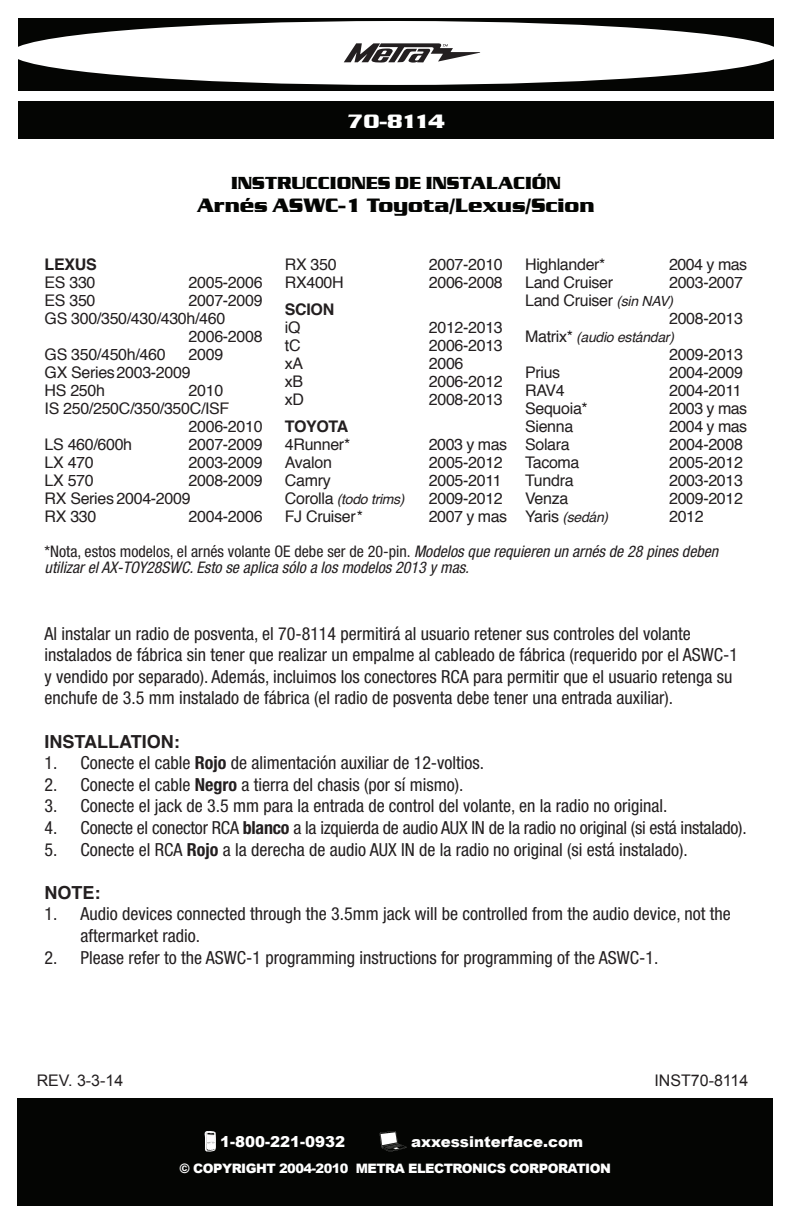
<style>
.page{position:relative;width:792px;height:1224px;background:#fff}
.page>*{position:absolute;margin:0;border:0;box-sizing:border-box;transform-origin:0 0}
.t1{font:700 20px "Serpentine D";color:#040503}
.t2{font:700 20px "Serpentine D";letter-spacing:-.085em;color:#fff}
.t3{font:condensed 18px/21.6px "Helvetica Neue";color:#231f20}
.t4{font:700 18px "Serpentine D";color:#040503}
.t5{font:700 18px "Helvetica";color:#231f20}
.t6{font:16px/18px "Helvetica";letter-spacing:-.02em;color:#231f20}
.t7{font:italic condensed 16px/16px "Helvetica Neue";color:#231f20}
.t8{font:16px "Arial";color:#231f20}
.t9{font:700 16px "Helvetica";letter-spacing:-.02em;color:#231f20}
.t10{font:900 15px "Arial";color:#fff}
.t11{font:italic 14px "Helvetica";letter-spacing:-.02em;color:#231f20}
.t12{font:900 13px "Arial";letter-spacing:-.04em;color:#fff}
.s1{font-style:normal;font-size:16px}
.s2{font-style:italic;font-size:14px}
.s3{font-style:normal}
.s4{font-weight:700}
</style>
<div class="page">
<div style="left:17px;top:1099px;width:756px;height:107px;background:#040503"></div>
<svg style="left:205px;top:1131px;width:10px;height:21px"></svg>
<svg style="left:380px;top:1131px;width:27px;height:21px"></svg>
<div style="left:18px;top:18px;width:756px;height:73px;background:#040503"></div>
<div style="left:18px;top:101px;width:756px;height:38px;background:#040503"></div>
<div style="left:11px;top:21px;width:770px;height:64px;background:#fff;border-radius:50%"></div>
<svg style="left:344px;top:43px;width:136px;height:20px"></svg>
<p class="t2" style="left:347px;top:110px;width:99px">70-8114</p>
<p class="t4" style="left:231px;top:173px;width:331px">INSTRUCCIONES DE INSTALACIÓN</p>
<p class="t1" style="left:197px;top:194px;width:399px">Arnés ASWC-1 Toyota/Lexus/Scion</p>
<p class="t9" style="left:45px;top:252px;width:54px">LEXUS</p>
<p class="t6" style="left:45px;top:274px;width:52px">ES 330</p>
<p class="t6" style="left:189px;top:274px;width:75px">2005-2006</p>
<p class="t6" style="left:45px;top:292px;width:52px">ES 350</p>
<p class="t6" style="left:189px;top:292px;width:75px">2007-2009</p>
<p class="t6" style="left:45px;top:310px;width:182px">GS 300/350/430/430h/460</p>
<p class="t6" style="left:189px;top:328px;width:75px">2006-2008</p>
<p class="t6" style="left:45px;top:346px;width:122px">GS 350/450h/460</p>
<p class="t6" style="left:45px;top:346px;width:180px;text-indent:144px">2009<br>GX Series 2003-2009<br>HS 250h</p>
<p class="t6" style="left:189px;top:382px;width:36px">2010</p>
<p class="t6" style="left:45px;top:400px;width:186px">IS 250/250C/350/350C/ISF</p>
<p class="t6" style="left:189px;top:418px;width:75px">2006-2010</p>
<p class="t6" style="left:45px;top:436px;width:89px">LS 460/600h</p>
<p class="t6" style="left:189px;top:436px;width:75px">2007-2009</p>
<p class="t6" style="left:45px;top:454px;width:51px">LX 470</p>
<p class="t6" style="left:189px;top:454px;width:75px">2003-2009</p>
<p class="t6" style="left:45px;top:472px;width:51px">LX 570</p>
<p class="t6" style="left:45px;top:472px;width:219px;text-indent:144px">2008-2009<br>RX Series 2004-2009<br>RX 330</p>
<p class="t6" style="left:189px;top:508px;width:75px">2004-2006</p>
<p class="t6" style="left:285px;top:256px;width:53px">RX 350</p>
<p class="t6" style="left:429px;top:256px;width:75px">2007-2010</p>
<p class="t6" style="left:285px;top:274px;width:60px">RX400H</p>
<p class="t6" style="left:429px;top:274px;width:75px">2006-2008</p>
<p class="t9" style="left:285px;top:297px;width:51px">SCION</p>
<p class="t6" style="left:285px;top:319px;width:17px">iQ</p>
<p class="t6" style="left:429px;top:319px;width:75px">2012-2013</p>
<p class="t6" style="left:285px;top:337px;width:17px">tC</p>
<p class="t6" style="left:429px;top:337px;width:75px">2006-2013</p>
<p class="t6" style="left:285px;top:355px;width:20px">xA</p>
<p class="t6" style="left:429px;top:355px;width:36px">2006</p>
<p class="t6" style="left:285px;top:373px;width:20px">xB</p>
<p class="t6" style="left:429px;top:373px;width:75px">2006-2012</p>
<p class="t6" style="left:285px;top:391px;width:21px">xD</p>
<p class="t6" style="left:429px;top:391px;width:75px">2008-2013</p>
<p class="t9" style="left:285px;top:414px;width:65px">TOYOTA</p>
<p class="t6" style="left:285px;top:436px;width:67px">4Runner*</p>
<p class="t6" style="left:429px;top:436px;width:80px">2003 y mas</p>
<p class="t6" style="left:285px;top:454px;width:49px">Avalon</p>
<p class="t6" style="left:429px;top:454px;width:75px">2005-2012</p>
<p class="t6" style="left:285px;top:472px;width:47px">Camry</p>
<p class="t6" style="left:429px;top:472px;width:74px">2005-2011</p>
<p class="t11" style="left:285px;top:489px;width:121px"><span class="s1">Corolla</span> (todo trims)</p>
<p class="t6" style="left:429px;top:490px;width:75px">2009-2012</p>
<p class="t6" style="left:285px;top:508px;width:80px">FJ Cruiser *</p>
<p class="t6" style="left:429px;top:508px;width:80px">2007 y mas</p>
<p class="t6" style="left:525px;top:256px;width:82px">Highlander*</p>
<p class="t6" style="left:669px;top:256px;width:80px">2004 y mas</p>
<p class="t6" style="left:525px;top:274px;width:90px">Land Cruiser</p>
<p class="t6" style="left:669px;top:274px;width:75px">2003-2007</p>
<p class="t6" style="left:525px;top:292px;width:149px">Land Cruiser <span class="s2">(sin NAV)</span></p>
<p class="t6" style="left:669px;top:310px;width:75px">2008-2013</p>
<p class="t11" style="left:525px;top:327px;width:150px"><span class="s1">Matrix*</span> (audio estándar)</p>
<p class="t6" style="left:669px;top:346px;width:75px">2009-2013</p>
<p class="t6" style="left:525px;top:364px;width:37px">Prius</p>
<p class="t6" style="left:669px;top:364px;width:75px">2004-2009</p>
<p class="t6" style="left:525px;top:382px;width:41px">RAV4</p>
<p class="t6" style="left:669px;top:382px;width:74px">2004-2011</p>
<p class="t6" style="left:525px;top:400px;width:64px">Sequoia*</p>
<p class="t6" style="left:669px;top:400px;width:80px">2003 y mas</p>
<p class="t6" style="left:525px;top:418px;width:50px">Sienna</p>
<p class="t6" style="left:669px;top:418px;width:80px">2004 y mas</p>
<p class="t6" style="left:525px;top:436px;width:46px">Solara</p>
<p class="t6" style="left:669px;top:436px;width:75px">2004-2008</p>
<p class="t6" style="left:525px;top:454px;width:56px">Tacoma</p>
<p class="t6" style="left:669px;top:454px;width:75px">2005-2012</p>
<p class="t6" style="left:525px;top:472px;width:50px">Tundra</p>
<p class="t6" style="left:669px;top:472px;width:75px">2003-2013</p>
<p class="t6" style="left:525px;top:490px;width:45px">Venza</p>
<p class="t6" style="left:669px;top:490px;width:75px">2009-2012</p>
<p class="t11" style="left:525px;top:507px;width:85px"><span class="s1">Yaris</span> (sedán)</p>
<p class="t6" style="left:669px;top:508px;width:36px">2012</p>
<p class="t7" style="left:45px;top:543px;width:675px"><span class="s3">*Nota, estos modelos, el arnés volante OE debe ser de 20-pin.</span> Modelos que requieren un arnés de 28 pines deben utilizar el AX-TOY28SWC. Esto se aplica sólo a los modelos 2013 y mas.</p>
<p class="t3" style="left:45px;top:622px;width:695px">Al instalar un radio de posventa, el 70-8114 permitirá al usuario retener sus controles del volante instalados de fábrica sin tener que realizar un empalme al cableado de fábrica (requerido por el ASWC-1 y vendido por separado). Además, incluimos los conectores RCA para permitir que el usuario retenga su enchufe de 3.5 mm instalado de fábrica (el radio de posventa debe tener una entrada auxiliar).</p>
<p class="t5" style="left:45px;top:727px;width:137px">INSTALLATION:</p>
<p class="t3" style="left:45px;top:752px;width:441px">1. Conecte el cable <span class="s4">Rojo</span> de alimentación auxiliar de 12-voltios.</p>
<p class="t3" style="left:45px;top:773px;width:420px">2. Conecte el cable <span class="s4">Negro</span> a tierra del chasis (por sí mismo).</p>
<p class="t3" style="left:45px;top:795px;width:624px">3. Conecte el jack de 3.5 mm para la entrada de control del volante, en la radio no original.</p>
<p class="t3" style="left:45px;top:817px;width:704px">4. Conecte el conector RCA <span class="s4">blanco</span> a la izquierda de audio AUX IN de la radio no original (si está instalado).</p>
<p class="t3" style="left:45px;top:838px;width:645px">5. Conecte el RCA <span class="s4">Rojo</span> a la derecha de audio AUX IN de la radio no original (si está instalado).</p>
<p class="t5" style="left:45px;top:878px;width:57px">NOTE:</p>
<p class="t3" style="left:81px;top:903px;width:652px;text-indent:-36px">1. Audio devices connected through the 3.5mm jack will be controlled from the audio device, not the aftermarket radio.</p>
<p class="t3" style="left:45px;top:946px;width:615px">2. Please refer to the ASWC-1 programming instructions for programming of the ASWC-1.</p>
<p class="t8" style="left:37px;top:1070px;width:88px">REV. 3-3-14</p>
<p class="t8" style="left:654px;top:1070px;width:95px">INST70-8114</p>
<p class="t10" style="left:220px;top:1134px;width:127px">1-800-221-0932</p>
<p class="t10" style="left:411px;top:1134px;width:174px">axxessinterface.com</p>
<p class="t12" style="left:180px;top:1161px;width:433px">© COPYRIGHT 2004-2010 METRA ELECTRONICS CORPORATION</p>
</div>
